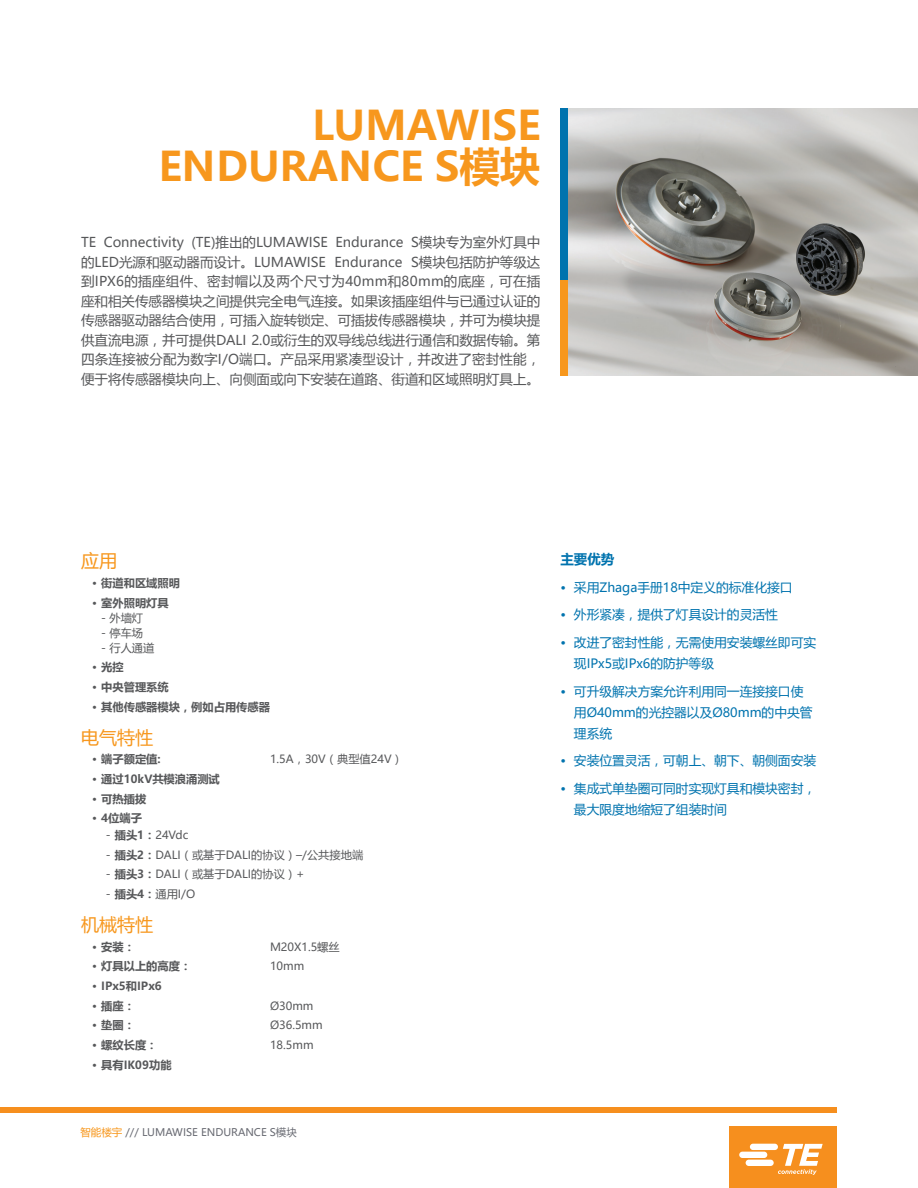
<style>
.page{position:relative;width:918px;height:1188px;background:#fff}
.page>*{position:absolute;margin:0;border:0;box-sizing:border-box;transform-origin:0 0}
.t1{font:700 40.5px/40.5px "Microsoft Ya Hei";color:#f7971d;text-align:right}
.t2{font:18px "Microsoft Ya Hei";color:#f7971d}
.t3{font:13.5px/19.5px "Microsoft Ya Hei";color:#57585a;text-align:justify}
.t4{font:700 13.5px "Microsoft Ya Hei";color:#0073ae}
.t5{font:12.75px/21px "Microsoft Ya Hei";color:#0073ae}
.t6{font:11.25px "Microsoft Ya Hei";color:#57585a}
.t7{font:700 11.25px/19.6px "Microsoft Ya Hei";color:#57585a}
.t8{font:10.5px "Microsoft Ya Hei";color:#696b73}
.s1{font-weight:700}
.s2{color:#f7971d}
</style>
<div class="page">
<img style="left:568px;top:108px;width:350px;height:268px">
<div style="left:560px;top:280px;width:8px;height:96px;background:#f7971d"></div>
<div style="left:560px;top:108px;width:8px;height:172px;background:#0073ae"></div>
<div style="left:0;top:1107px;width:837px;height:6px;background:#f68f1e"></div>
<div style="left:729px;top:1126px;width:108px;height:62px;background:#f68f1e"></div>
<svg style="left:739px;top:1144px;width:84px;height:31px"></svg>
<h1 class="t1" style="left:158px;top:104px;width:383px">LUMAWISE<br>ENDURANCE S模块</h1>
<p class="t3" style="left:81px;top:232px;width:461px">TE Connectivity (TE)推出的LUMAWISE Endurance S模块专为室外灯具中的LED光源和驱动器而设计。LUMAWISE Endurance S模块包括防护等级达到IPX6的插座组件、密封帽以及两个尺寸为40mm和80mm的底座，可在插座和相关传感器模块之间提供完全电气连接。如果该插座组件与已通过认证的传感器驱动器结合使用，可插入旋转锁定、可插拔传感器模块，并可为模块提供直流电源，并可提供DALI 2.0或衍生的双导线总线进行通信和数据传输。第四条连接被分配为数字I/O端口。产品采用紧凑型设计，并改进了密封性能，便于将传感器模块向上、向侧面或向下安装在道路、街道和区域照明灯具上。</p>
<h2 class="t2" style="left:81px;top:549px;width:37px">应用</h2>
<p class="t7" style="left:92px;top:573px;width:89px">· 街道和区域照明· 室外照明灯具</p>
<p class="t6" style="left:101px;top:610px;width:43px">- 外墙灯</p>
<p class="t6" style="left:101px;top:625px;width:43px">- 停车场</p>
<p class="t6" style="left:101px;top:640px;width:55px">- 行人通道</p>
<p class="t7" style="left:92px;top:657px;width:179px">· 光控<br>· 中央管理系统<br>· 其他传感器模块，例如占用传感器</p>
<h2 class="t2" style="left:81px;top:725px;width:73px">电气特性</h2>
<p class="t7" style="left:92px;top:749px;width:70px">· 端子额定值:</p>
<p class="t6" style="left:270px;top:752px;width:134px">1.5A，30V（典型值24V）</p>
<p class="t7" style="left:92px;top:769px;width:129px">· 通过10kV共模浪涌测试· 可热插拔<br>· 4位端子</p>
<p class="t6" style="left:106px;top:828px;width:84px">- <span class="s1">插头1：</span>24Vdc</p>
<p class="t6" style="left:106px;top:847px;width:259px">- <span class="s1">插头2：</span>DALI（或基于DALI的协议）–/公共接地端</p>
<p class="t6" style="left:106px;top:867px;width:200px">- <span class="s1">插头3：</span>DALI（或基于DALI的协议）+</p>
<p class="t6" style="left:106px;top:886px;width:91px">- <span class="s1">插头4：</span>通用I/O</p>
<h2 class="t2" style="left:81px;top:912px;width:73px">机械特性</h2>
<p class="t7" style="left:92px;top:936px;width:44px">· 安装：</p>
<p class="t6" style="left:270px;top:939px;width:71px">M20X1.5螺丝</p>
<p class="t7" style="left:92px;top:956px;width:100px">· 灯具以上的高度：</p>
<p class="t6" style="left:270px;top:959px;width:36px">10mm</p>
<p class="t7" style="left:92px;top:976px;width:71px">· IPx5和IPx6 · 插座：</p>
<p class="t6" style="left:270px;top:998px;width:45px">Ø30mm</p>
<p class="t7" style="left:92px;top:1015px;width:44px">· 垫圈：</p>
<p class="t6" style="left:270px;top:1018px;width:54px">Ø36.5mm</p>
<p class="t7" style="left:92px;top:1035px;width:67px">· 螺纹长度：</p>
<p class="t6" style="left:270px;top:1037px;width:45px">18.5mm</p>
<p class="t7" style="left:92px;top:1054px;width:81px">· 具有IK09功能</p>
<p class="t8" style="left:80px;top:1125px;width:218px"><span class="s2">智能楼宇</span> /// LUMAWISE ENDURANCE S模块</p>
<p class="t4" style="left:560px;top:549px;width:55px">主要优势</p>
<p class="t5" style="left:560px;top:576px;width:234px">• 采用Zhaga手册18中定义的标准化接口</p>
<p class="t5" style="left:560px;top:604px;width:219px">• 外形紧凑，提供了灯具设计的灵活性</p>
<p class="t5" style="left:574px;top:632px;width:244px;text-indent:-14px">• 改进了密封性能，无需使用安装螺丝即可实现IPx5或IPx6的防护等级</p>
<p class="t5" style="left:574px;top:680px;width:240px;text-indent:-14px">• 可升级解决方案允许利用同一连接接口使用Ø40mm的光控器以及Ø80mm的中央管理系统</p>
<p class="t5" style="left:560px;top:750px;width:257px">• 安装位置灵活，可朝上、朝下、朝侧面安装</p>
<p class="t5" style="left:574px;top:778px;width:244px;text-indent:-14px">• 集成式单垫圈可同时实现灯具和模块密封，最大限度地缩短了组装时间</p>
</div>
